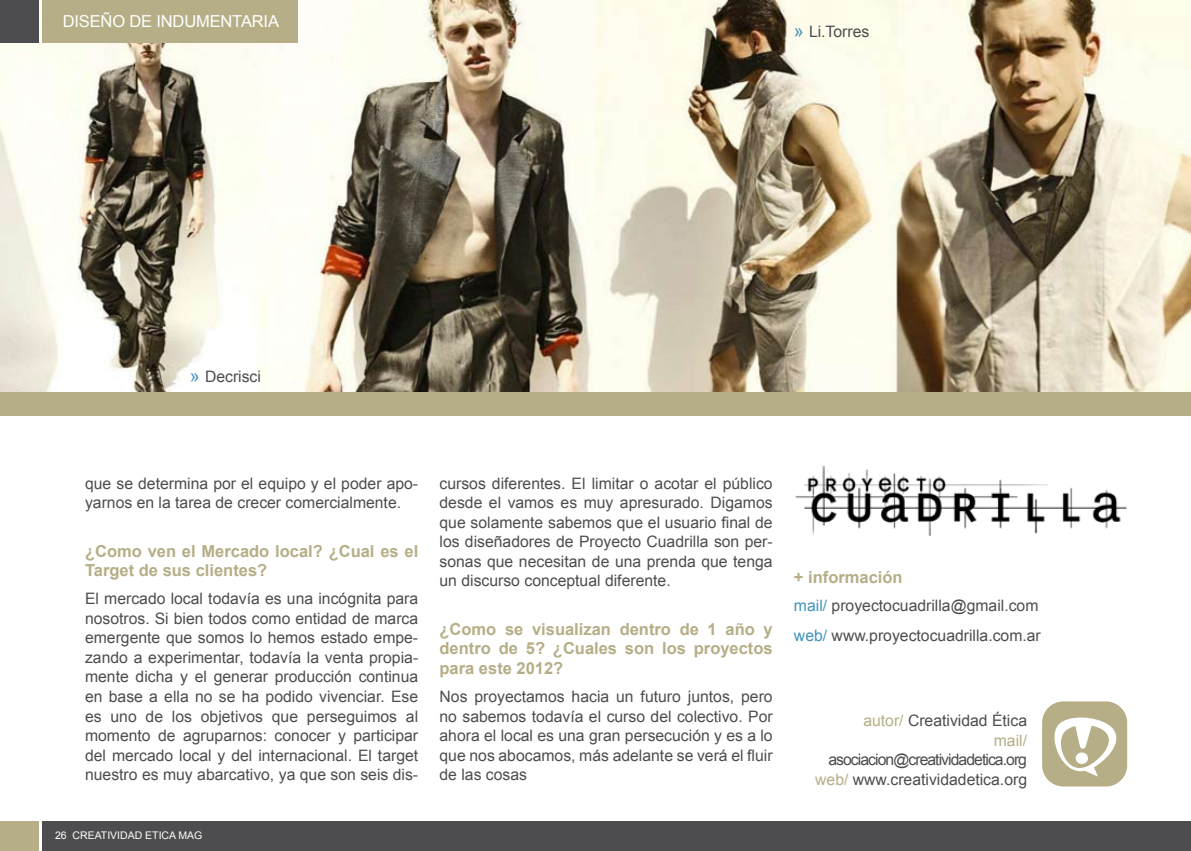
<style>
.page{position:relative;width:1191px;height:851px;background:#fff}
.page>*{position:absolute;margin:0;border:0;box-sizing:border-box;transform-origin:0 0}
.t1{font:700 16.5px/19.5px "Arial";color:#b5ae86}
.t2{font:16.5px "Arial";letter-spacing:-.01em;color:#fff}
.t3{font:15.75px/19.5px "Arial";color:#4d4d4f;text-align:justify}
.t4{font:15.75px/19.5px "Arial";letter-spacing:-.06em;color:#4d4d4f;text-align:right}
.t5{font:10.5px "Arial";color:#fff}
.s1{font-size:18px;color:#4292bc}
.s2{color:#4292bc}
.s3{color:#b5ae86}
</style>
<div class="page">
<img style="left:0;top:0;width:595px;height:392px">
<svg style="left:595px;top:0;width:596px;height:392px"></svg>
<div style="left:0;top:392px;width:1191px;height:23px;background:#b5ae86"></div>
<div style="left:43px;top:821px;width:1148px;height:29px;background:#4d4d4f"></div>
<div style="left:43px;top:0;width:255px;height:43px;background:#b5ae86"></div>
<div style="left:0;top:0;width:38px;height:43px;background:#4d4d4f"></div>
<div style="left:0;top:821px;width:38px;height:29px;background:#b5ae86"></div>
<div style="left:1042px;top:701px;width:85px;height:85px;background:#b5ae86;border-radius:21px"></div>
<svg style="left:1054px;top:717px;width:62px;height:59px"></svg>
<img style="left:795px;top:465px;width:332px;height:71px">
<p class="t2" style="left:63px;top:10px;width:218px">DISEÑO DE INDUMENTARIA</p>
<p class="t3" style="left:794px;top:22px;width:77px"><span class="s1">»</span> Li.Torres</p>
<p class="t3" style="left:190px;top:367px;width:73px"><span class="s1">»</span> Decrisci</p>
<p class="t3" style="left:85px;top:473px;width:335px">que se determina por el equipo y el poder apo&shy;yarnos en la tarea de crecer comercialmente.</p>
<p class="t1" style="left:85px;top:542px;width:335px">¿Como ven el Mercado local? ¿Cual es el<br>Target de sus clientes?</p>
<p class="t3" style="left:85px;top:589px;width:335px">El mercado local todavía es una incógnita para nosotros. Si bien todos como entidad de marca emergente que somos lo hemos estado empe&shy;zando a experimentar, todavía la venta propia&shy;mente dicha y el generar producción continua en base a ella no se ha podido vivenciar. Ese es uno de los objetivos que perseguimos al momento de agruparnos: conocer y participar del mercado local y del internacional. El target nuestro es muy abarcativo, ya que son seis dis-</p>
<p class="t5" style="left:55px;top:828px;width:149px">26 CREATIVIDAD ETICA MAG</p>
<p class="t3" style="left:439px;top:473px;width:335px">cursos diferentes. El limitar o acotar el público desde el vamos es muy apresurado. Digamos que solamente sabemos que el usuario final de los diseñadores de Proyecto Cuadrilla son per&shy;sonas que necesitan de una prenda que tenga un discurso conceptual diferente.</p>
<p class="t1" style="left:439px;top:620px;width:335px;text-align:justify">¿Como se visualizan dentro de 1 año y dentro de 5? ¿Cuales son los proyectos para este 2012?</p>
<p class="t3" style="left:439px;top:686px;width:335px">Nos proyectamos hacia un futuro juntos, pero no sabemos todavía el curso del colectivo. Por ahora el local es una gran persecución y es a lo que nos abocamos, más adelante se verá el fluir de las cosas</p>
<p class="t1" style="left:794px;top:567px;width:110px">+ información</p>
<p class="t3" style="left:794px;top:590px;width:248px;line-height:30.2px"><span class="s2">mail/</span> proyectocuadrilla@gmail.com <span class="s2">web/</span> www.proyectocuadrilla.com.ar</p>
<p class="t3" style="left:863px;top:711px;width:165px;text-align:right"><span class="s3">autor/</span> Creatividad Ética <span class="s3">mail/</span></p>
<p class="t4" style="left:815px;top:750px;width:213px">asociacion@creatividadetica.org <span class="s3">web/</span> www.creatividadetica.org</p>
</div>
